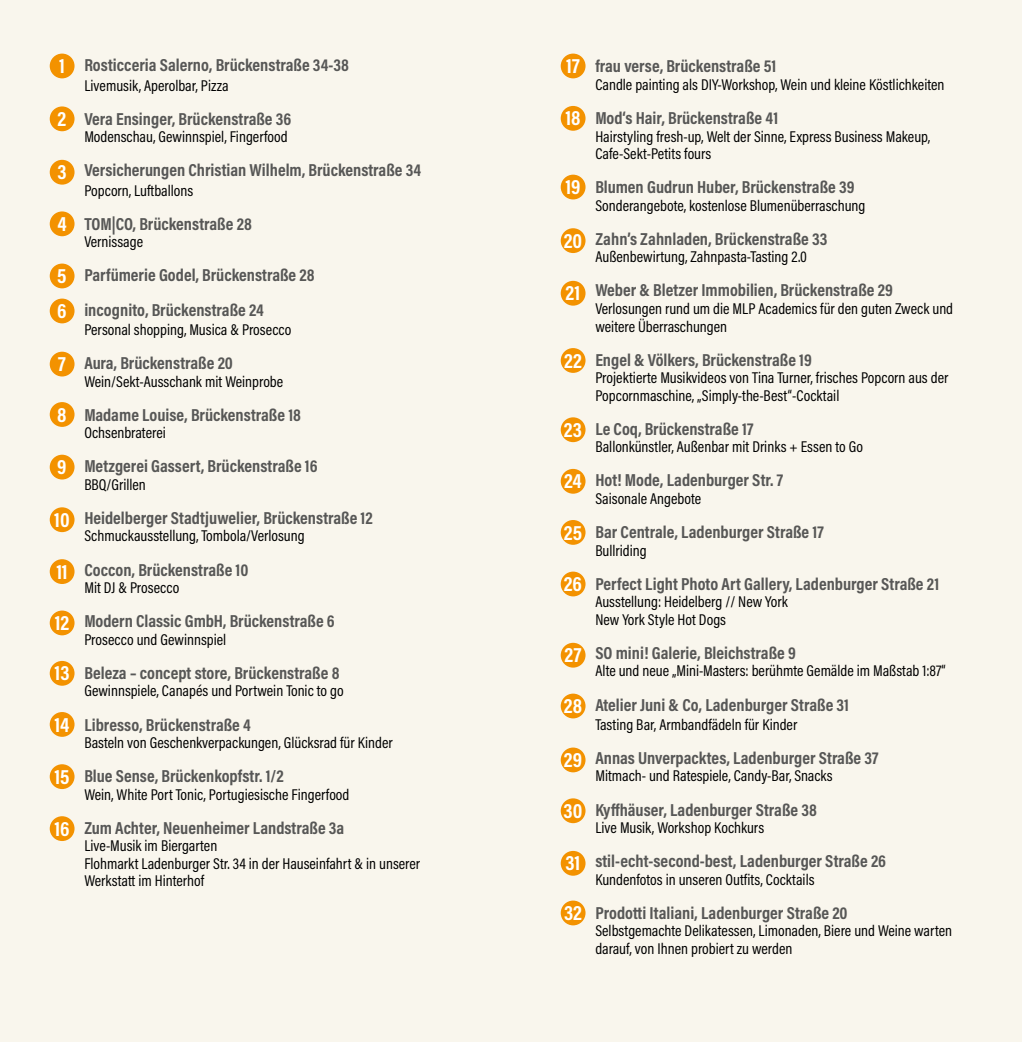
<style>
.page{position:relative;width:1022px;height:1042px;background:#f9f6ed}
.page>*{position:absolute;margin:0;border:0;box-sizing:border-box;transform-origin:0 0}
.t1{font:700 21px/35px "Acumin Pro Cond";color:#fff}
.t2{font:700 17.5px/34.1px "Acumin Pro Cond";color:#575756}
.t3{font:15.75px/17.5px "Acumin Pro Cond";color:#000}
</style>
<div class="page">
<div style="left:50px;top:661px;width:25px;height:25px;background:#f39200;border-radius:50%"></div>
<div style="left:50px;top:712px;width:25px;height:25px;background:#f39200;border-radius:50%"></div>
<div style="left:50px;top:54px;width:25px;height:24px;background:#f39200;border-radius:50%"></div>
<div style="left:50px;top:106px;width:25px;height:25px;background:#f39200;border-radius:50%"></div>
<div style="left:50px;top:160px;width:25px;height:25px;background:#f39200;border-radius:50%"></div>
<div style="left:50px;top:211px;width:25px;height:25px;background:#f39200;border-radius:50%"></div>
<div style="left:50px;top:264px;width:25px;height:24px;background:#f39200;border-radius:50%"></div>
<div style="left:50px;top:299px;width:25px;height:24px;background:#f39200;border-radius:50%"></div>
<div style="left:50px;top:352px;width:25px;height:24px;background:#f39200;border-radius:50%"></div>
<div style="left:50px;top:402px;width:25px;height:25px;background:#f39200;border-radius:50%"></div>
<div style="left:50px;top:455px;width:25px;height:24px;background:#f39200;border-radius:50%"></div>
<div style="left:50px;top:507px;width:25px;height:25px;background:#f39200;border-radius:50%"></div>
<div style="left:50px;top:559px;width:25px;height:25px;background:#f39200;border-radius:50%"></div>
<div style="left:50px;top:610px;width:25px;height:25px;background:#f39200;border-radius:50%"></div>
<div style="left:50px;top:764px;width:25px;height:25px;background:#f39200;border-radius:50%"></div>
<div style="left:50px;top:816px;width:25px;height:25px;background:#f39200;border-radius:50%"></div>
<div style="left:561px;top:175px;width:24px;height:24px;background:#f39200;border-radius:50%"></div>
<div style="left:561px;top:228px;width:24px;height:25px;background:#f39200;border-radius:50%"></div>
<div style="left:561px;top:281px;width:24px;height:25px;background:#f39200;border-radius:50%"></div>
<div style="left:561px;top:348px;width:24px;height:25px;background:#f39200;border-radius:50%"></div>
<div style="left:561px;top:417px;width:24px;height:25px;background:#f39200;border-radius:50%"></div>
<div style="left:561px;top:469px;width:24px;height:25px;background:#f39200;border-radius:50%"></div>
<div style="left:561px;top:520px;width:24px;height:25px;background:#f39200;border-radius:50%"></div>
<div style="left:561px;top:571px;width:24px;height:25px;background:#f39200;border-radius:50%"></div>
<div style="left:561px;top:643px;width:24px;height:24px;background:#f39200;border-radius:50%"></div>
<div style="left:561px;top:693px;width:24px;height:25px;background:#f39200;border-radius:50%"></div>
<div style="left:561px;top:747px;width:24px;height:25px;background:#f39200;border-radius:50%"></div>
<div style="left:561px;top:851px;width:24px;height:25px;background:#f39200;border-radius:50%"></div>
<div style="left:561px;top:106px;width:24px;height:25px;background:#f39200;border-radius:50%"></div>
<div style="left:561px;top:798px;width:24px;height:25px;background:#f39200;border-radius:50%"></div>
<div style="left:561px;top:54px;width:24px;height:24px;background:#f39200;border-radius:50%"></div>
<div style="left:561px;top:900px;width:24px;height:25px;background:#f39200;border-radius:50%"></div>
<h1 class="t1" style="left:59px;top:48px;width:7px">1</h1>
<h1 class="t1" style="left:58px;top:101px;width:10px">2</h1>
<h1 class="t1" style="left:57px;top:154px;width:11px">3</h1>
<h1 class="t1" style="left:57px;top:206px;width:11px">4</h1>
<h1 class="t1" style="left:57px;top:258px;width:11px">5<br>6</h1>
<h1 class="t1" style="left:58px;top:346px;width:9px">7</h1>
<h1 class="t1" style="left:57px;top:396px;width:11px">8</h1>
<h1 class="t1" style="left:57px;top:449px;width:11px">9</h1>
<h1 class="t1" style="left:54px;top:501px;width:17px">10</h1>
<h1 class="t1" style="left:56px;top:553px;width:13px">11</h1>
<h1 class="t1" style="left:55px;top:605px;width:16px">12</h1>
<h1 class="t1" style="left:55px;top:655px;width:16px">13</h1>
<h1 class="t1" style="left:55px;top:706px;width:17px">14</h1>
<h1 class="t1" style="left:54px;top:758px;width:17px">15</h1>
<h1 class="t1" style="left:54px;top:810px;width:17px">16</h1>
<p class="t2" style="left:84px;top:48px;width:266px">Rosticceria Salerno, Brückenstraße 34-38</p>
<p class="t3" style="left:84px;top:76px;width:146px">Livemusik, Aperolbar, Pizza</p>
<p class="t2" style="left:84px;top:101px;width:209px">Vera Ensinger, Brückenstraße 36</p>
<p class="t3" style="left:84px;top:128px;width:205px">Modenschau, Gewinnspiel, Fingerfood</p>
<p class="t2" style="left:84px;top:153px;width:338px">Versicherungen Christian Wilhelm, Brückenstraße 34</p>
<p class="t3" style="left:84px;top:181px;width:110px">Popcorn, Luftballons</p>
<p class="t2" style="left:84px;top:206px;width:169px">TOM|CO, Brückenstraße 28</p>
<p class="t3" style="left:84px;top:233px;width:60px">Vernissage</p>
<p class="t2" style="left:84px;top:258px;width:232px">Parfümerie Godel, Brückenstraße 28 incognito, Brückenstraße 24</p>
<p class="t3" style="left:84px;top:320px;width:209px">Personal shopping, Musica &amp; Prosecco</p>
<p class="t2" style="left:84px;top:345px;width:150px">Aura, Brückenstraße 20</p>
<p class="t3" style="left:84px;top:372px;width:200px">Wein/Sekt-Ausschank mit Weinprobe</p>
<p class="t2" style="left:84px;top:397px;width:218px">Madame Louise, Brückenstraße 18</p>
<p class="t3" style="left:84px;top:424px;width:83px">Ochsenbraterei</p>
<p class="t2" style="left:84px;top:449px;width:235px">Metzgerei Gassert, Brückenstraße 16</p>
<p class="t3" style="left:84px;top:475px;width:63px">BBQ/Grillen</p>
<p class="t2" style="left:84px;top:500px;width:290px">Heidelberger Stadtjuwelier, Brückenstraße 12</p>
<p class="t3" style="left:84px;top:527px;width:222px">Schmuckausstellung, Tombola/Verlosung</p>
<p class="t2" style="left:84px;top:552px;width:166px">Coccon, Brückenstraße 10</p>
<p class="t3" style="left:84px;top:578px;width:97px">Mit DJ &amp; Prosecco</p>
<p class="t2" style="left:84px;top:604px;width:252px">Modern Classic GmbH, Brückenstraße 6</p>
<p class="t3" style="left:84px;top:630px;width:143px">Prosecco und Gewinnspiel</p>
<p class="t2" style="left:84px;top:655px;width:257px">Beleza – concept store, Brückenstraße 8</p>
<p class="t3" style="left:84px;top:682px;width:261px">Gewinnspiele, Canapés und Portwein Tonic to go</p>
<p class="t2" style="left:84px;top:707px;width:168px">Libresso, Brückenstraße 4</p>
<p class="t3" style="left:84px;top:733px;width:310px">Basteln von Geschenkverpackungen, Glücksrad für Kinder</p>
<p class="t2" style="left:84px;top:758px;width:201px">Blue Sense, Brückenkopfstr. 1/2</p>
<p class="t3" style="left:84px;top:785px;width:267px">Wein, White Port Tonic, Portugiesische Fingerfood</p>
<p class="t2" style="left:84px;top:810px;width:261px">Zum Achter, Neuenheimer Landstraße 3a</p>
<p class="t3" style="left:84px;top:837px;width:337px">Live-Musik im Biergarten<br>Flohmarkt Ladenburger Str. 34 in der Hauseinfahrt &amp; in unserer<br>Werkstatt im Hinterhof</p>
<h1 class="t1" style="left:566px;top:48px;width:15px">17</h1>
<h1 class="t1" style="left:565px;top:100px;width:17px">18</h1>
<h1 class="t1" style="left:565px;top:169px;width:17px">19</h1>
<h1 class="t1" style="left:564px;top:222px;width:20px">20</h1>
<h1 class="t1" style="left:566px;top:275px;width:16px">21</h1>
<h1 class="t1" style="left:564px;top:342px;width:19px">22</h1>
<h1 class="t1" style="left:564px;top:411px;width:20px">23</h1>
<h1 class="t1" style="left:564px;top:463px;width:19px">24</h1>
<h1 class="t1" style="left:564px;top:514px;width:20px">25</h1>
<h1 class="t1" style="left:564px;top:566px;width:20px">26</h1>
<h1 class="t1" style="left:564px;top:637px;width:18px">27</h1>
<h1 class="t1" style="left:564px;top:688px;width:20px">28</h1>
<h1 class="t1" style="left:564px;top:742px;width:20px">29</h1>
<h1 class="t1" style="left:564px;top:792px;width:20px">30</h1>
<h1 class="t1" style="left:566px;top:845px;width:16px">31</h1>
<h1 class="t1" style="left:564px;top:895px;width:19px">32</h1>
<p class="t2" style="left:595px;top:49px;width:182px">frau verse, Brückenstraße 51</p>
<p class="t3" style="left:595px;top:75px;width:351px">Candle painting als DIY-Workshop, Wein und kleine Köstlichkeiten</p>
<p class="t2" style="left:595px;top:100px;width:184px">Mod‘s Hair, Brückenstraße 41</p>
<p class="t3" style="left:595px;top:127px;width:336px">Hairstyling fresh-up, Welt der Sinne, Express Business Makeup,<br>Cafe-Sekt-Petits fours</p>
<p class="t2" style="left:595px;top:170px;width:261px">Blumen Gudrun Huber, Brückenstraße 39</p>
<p class="t3" style="left:595px;top:196px;width:272px">Sonderangebote, kostenlose Blumenüberraschung</p>
<p class="t2" style="left:595px;top:221px;width:234px">Zahn’s Zahnladen, Brückenstraße 33</p>
<p class="t3" style="left:595px;top:248px;width:213px">Außenbewirtung, Zahnpasta-Tasting 2.0</p>
<p class="t2" style="left:595px;top:273px;width:299px">Weber &amp; Bletzer Immobilien, Brückenstraße 29</p>
<p class="t3" style="left:595px;top:299px;width:359px">Verlosungen rund um die MLP Academics für den guten Zweck und weitere Überraschungen</p>
<p class="t2" style="left:595px;top:342px;width:218px">Engel &amp; Völkers, Brückenstraße 19</p>
<p class="t3" style="left:595px;top:369px;width:355px">Projektierte Musikvideos von Tina Turner, frisches Popcorn aus der<br>Popcornmaschine, „Simply-the-Best“-Cocktail</p>
<p class="t2" style="left:595px;top:411px;width:160px">Le Coq, Brückenstraße 17</p>
<p class="t3" style="left:595px;top:438px;width:269px">Ballonkünstler, Außenbar mit Drinks + Essen to Go</p>
<p class="t2" style="left:595px;top:463px;width:189px">Hot! Mode, Ladenburger Str. 7</p>
<p class="t3" style="left:595px;top:489px;width:107px">Saisonale Angebote</p>
<p class="t2" style="left:595px;top:514px;width:230px">Bar Centrale, Ladenburger Straße 17</p>
<p class="t3" style="left:595px;top:541px;width:53px">Bullriding</p>
<p class="t2" style="left:595px;top:566px;width:345px">Perfect Light Photo Art Gallery, Ladenburger Straße 21</p>
<p class="t3" style="left:595px;top:593px;width:194px">Ausstellung: Heidelberg // New York<br>New York Style Hot Dogs</p>
<p class="t2" style="left:595px;top:635px;width:202px">SO mini! Galerie, Bleichstraße 9</p>
<p class="t3" style="left:595px;top:662px;width:352px">Alte und neue „Mini-Masters: berühmte Gemälde im Maßstab 1:87“</p>
<p class="t2" style="left:595px;top:687px;width:255px">Atelier Juni &amp; Co, Ladenburger Straße 31</p>
<p class="t3" style="left:595px;top:715px;width:203px">Tasting Bar, Armbandfädeln für Kinder</p>
<p class="t2" style="left:595px;top:740px;width:285px">Annas Unverpacktes, Ladenburger Straße 37</p>
<p class="t3" style="left:595px;top:767px;width:239px">Mitmach- und Ratespiele, Candy-Bar, Snacks</p>
<p class="t2" style="left:595px;top:792px;width:223px">Kyffhäuser, Ladenburger Straße 38</p>
<p class="t3" style="left:595px;top:818px;width:170px">Live Musik, Workshop Kochkurs</p>
<p class="t2" style="left:595px;top:843px;width:292px">stil-echt-second-best, Ladenburger Straße 26</p>
<p class="t3" style="left:595px;top:870px;width:221px">Kundenfotos in unseren Outfits, Cocktails</p>
<p class="t2" style="left:595px;top:895px;width:254px">Prodotti Italiani, Ladenburger Straße 20</p>
<p class="t3" style="left:595px;top:922px;width:358px">Selbstgemachte Delikatessen, Limonaden, Biere und Weine warten darauf, von Ihnen probiert zu werden</p>
</div>
